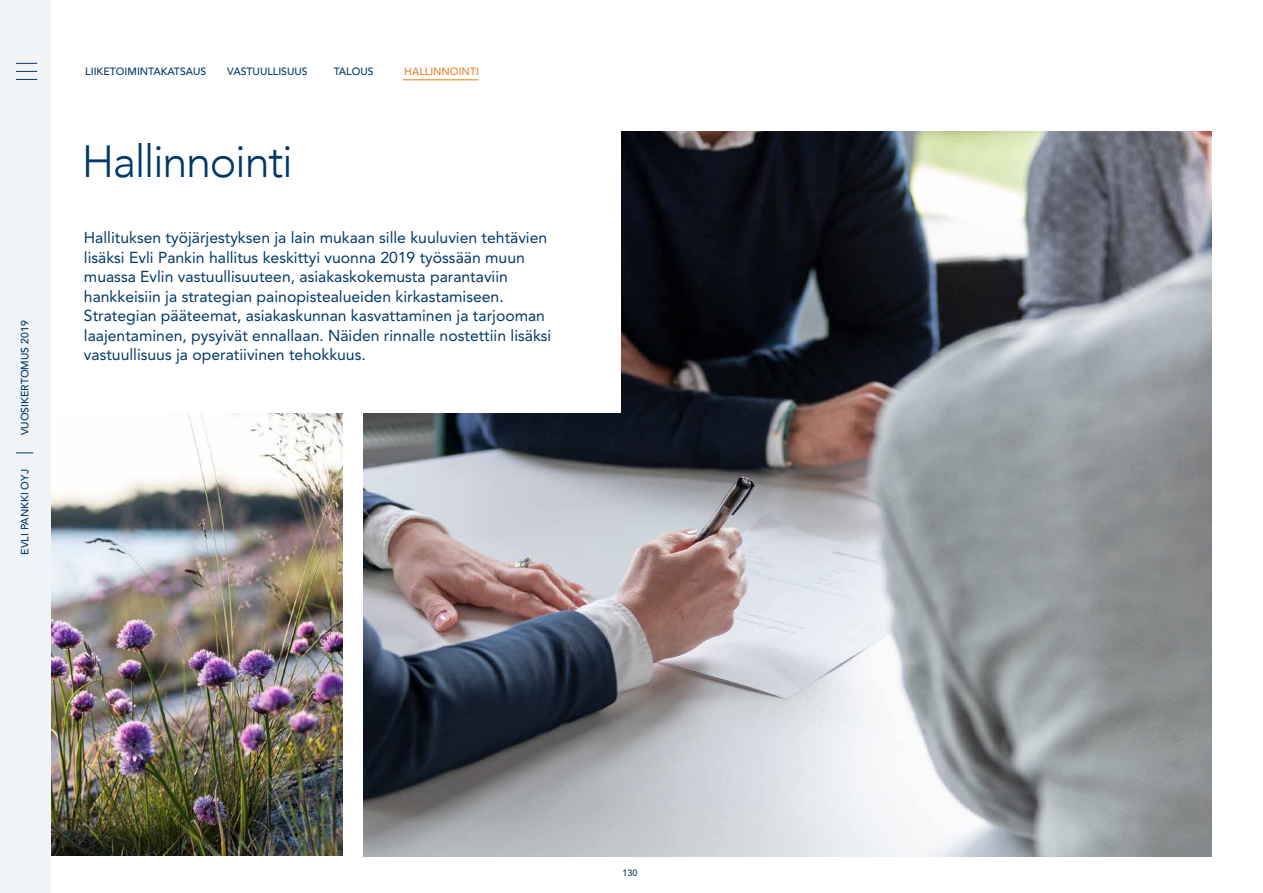
<style>
.page{position:relative;width:1263px;height:893px;background:#fff}
.page>*{position:absolute;margin:0;border:0;box-sizing:border-box;transform-origin:0 0}
.t1{font:300 45px "Avenir";letter-spacing:-.03em;color:#003869}
.t2{font:15.75px/19.5px "Avenir LT Std";color:#003869}
.t3{font:500 10.5px "Avenir LT Std";color:#003869}
.t4{font:500 10.5px "Avenir LT Std";color:#f07e26}
.t5{font:500 9px "Avenir LT Std";color:#003869}
</style>
<div class="page">
<img style="left:51px;top:413px;width:291px;height:442px">
<img style="left:363px;top:132px;width:849px;height:724px">
<div style="left:0;top:114px;width:621px;height:299px;background:#fff"></div>
<div style="left:0;top:0;width:51px;height:893px;background:#f0f4f6"></div>
<svg style="left:16px;top:79px;width:21px;height:1px"></svg>
<svg style="left:16px;top:63px;width:21px;height:1px"></svg>
<svg style="left:16px;top:71px;width:21px;height:1px"></svg>
<svg style="left:16px;top:453px;width:17px;height:1px"></svg>
<hr style="left:403px;top:79px;width:75px;height:1px;background:#ef7d00">
<p class="t3" style="left:19px;top:435px;width:116px;rotate:-90deg">VUOSIKERTOMUS 2019</p>
<p class="t3" style="left:19px;top:555px;width:87px;rotate:-90deg">EVLI PANKKI OYJ</p>
<p class="t3" style="left:85px;top:65px;width:123px">LIIKETOIMINTAKATSAUS</p>
<p class="t3" style="left:227px;top:65px;width:82px">VASTUULLISUUS</p>
<p class="t3" style="left:334px;top:65px;width:41px">TALOUS</p>
<h1 class="t1" style="left:82px;top:134px;width:213px">Hallinnointi</h1>
<p class="t4" style="left:404px;top:65px;width:76px">HALLINNOINTI</p>
<p class="t2" style="left:84px;top:228px;width:469px">Hallituksen työjärjestyksen ja lain mukaan sille kuuluvien tehtävien lisäksi Evli Pankin hallitus keskittyi vuonna 2019 työssään muun muassa Evlin vastuullisuuteen, asiakaskokemusta parantaviin hankkeisiin ja strategian painopistealueiden kirkastamiseen.<br>Strategian pääteemat, asiakaskunnan kasvattaminen ja tarjooman laajentaminen, pysyivät ennallaan. Näiden rinnalle nostettiin lisäksi vastuullisuus ja operatiivinen tehokkuus.</p>
<p class="t5" style="left:622px;top:868px;width:17px">130</p>
</div>
